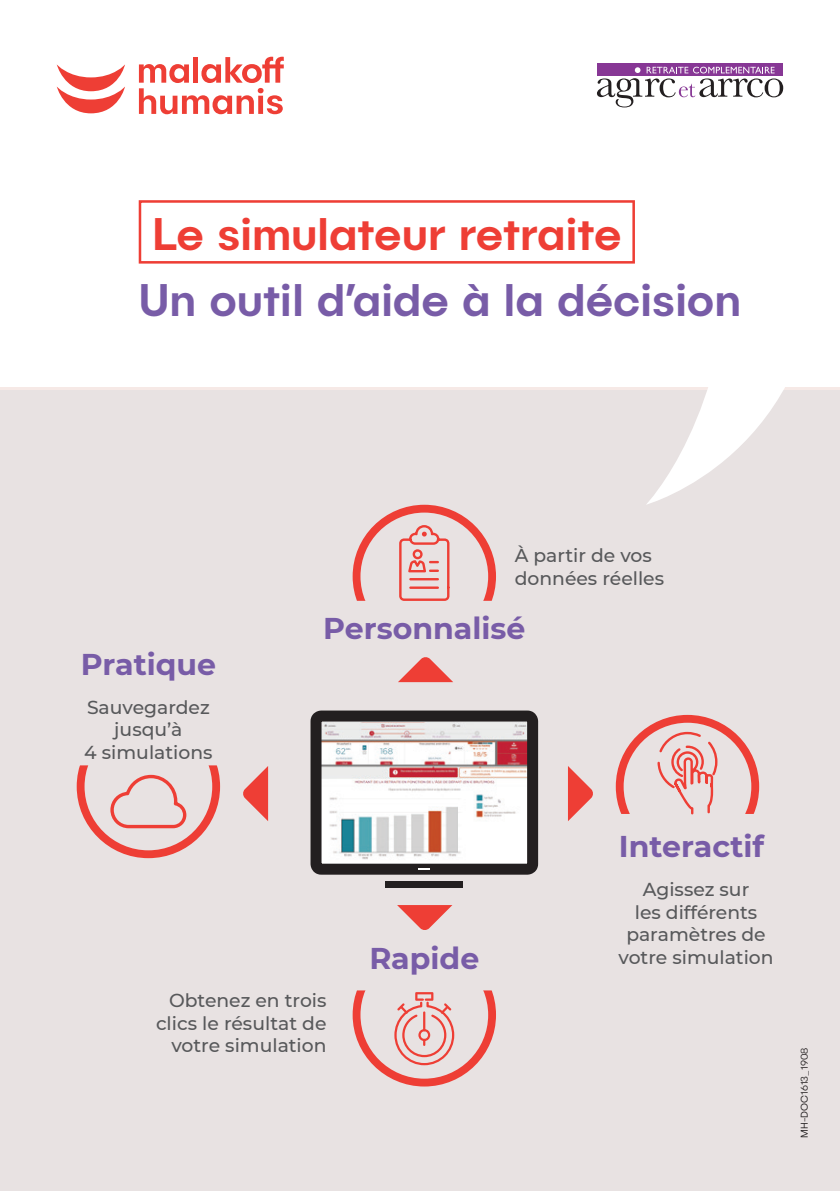
<style>
.page{position:relative;width:840px;height:1191px;background:#fff}
.page>*{position:absolute;margin:0;border:0;box-sizing:border-box;transform-origin:0 0}
.t1{font:500 46px "Publica Sans";color:#785ca7}
.t2{font:500 46px "Publica Sans";color:#ee3e35}
.t3{font:700 30px "Montserrat";color:#785ca7}
.t4{font:500 18.8px/22.4px "Montserrat";color:#57585a;text-align:center}
.t5{font:300 10px "Publica Sans";color:#231f20}
</style>
<div class="page">
<div style="left:0;top:388px;width:839px;height:803px;background:#e8e2e2"></div>
<hr style="left:0;top:387px;width:839px;height:2px;background:#f6e9e6">
<svg style="left:645px;top:387px;width:176px;height:118px"></svg>
<svg style="left:139px;top:200px;width:495px;height:64px"></svg>
<svg style="left:597px;top:64px;width:185px;height:3px"></svg>
<svg style="left:597px;top:67px;width:185px;height:40px"></svg>
<svg style="left:398px;top:657px;width:55px;height:25px"></svg>
<svg style="left:243px;top:766px;width:25px;height:55px"></svg>
<svg style="left:568px;top:766px;width:25px;height:55px"></svg>
<svg style="left:397px;top:905px;width:55px;height:25px"></svg>
<svg style="left:310px;top:710px;width:228px;height:164px"></svg>
<div style="left:385px;top:881px;width:78px;height:6px;background:#231f20"></div>
<svg style="left:352px;top:990px;width:143px;height:96px"></svg>
<svg style="left:615px;top:715px;width:143px;height:100px"></svg>
<svg style="left:77px;top:765px;width:143px;height:93px"></svg>
<svg style="left:352px;top:505px;width:143px;height:96px"></svg>
<svg style="left:139px;top:57px;width:144px;height:57px"></svg>
<svg style="left:57px;top:64px;width:68px;height:49px"></svg>
<h1 class="t2" style="left:152px;top:205px;width:471px">Le simulateur retraite</h1>
<h1 class="t1" style="left:139px;top:270px;width:603px">Un outil d’aide à la décision</h1>
<h2 class="t3" style="left:81px;top:642px;width:137px">Pratique</h2>
<p class="t4" style="left:84px;top:695px;width:130px">Sauvegardez jusqu’à<br>4 simulations</p>
<p class="t4" style="left:514px;top:543px;width:151px;text-align:left">À partir de vos données réelles</p>
<h2 class="t3" style="left:323px;top:607px;width:203px">Personnalisé</h2>
<p class="t4" style="left:156px;top:988px;width:172px;text-align:right">Obtenez en trois clics le résultat de votre simulation</p>
<h2 class="t3" style="left:369px;top:937px;width:111px">Rapide</h2>
<h2 class="t3" style="left:618px;top:825px;width:147px">Interactif</h2>
<p class="t4" style="left:618px;top:877px;width:156px">Agissez sur<br>les différents paramètres de votre simulation</p>
<p class="t5" style="left:797px;top:1137px;width:91px;rotate:-90deg">MH-DOC1613_1908</p>
</div>
